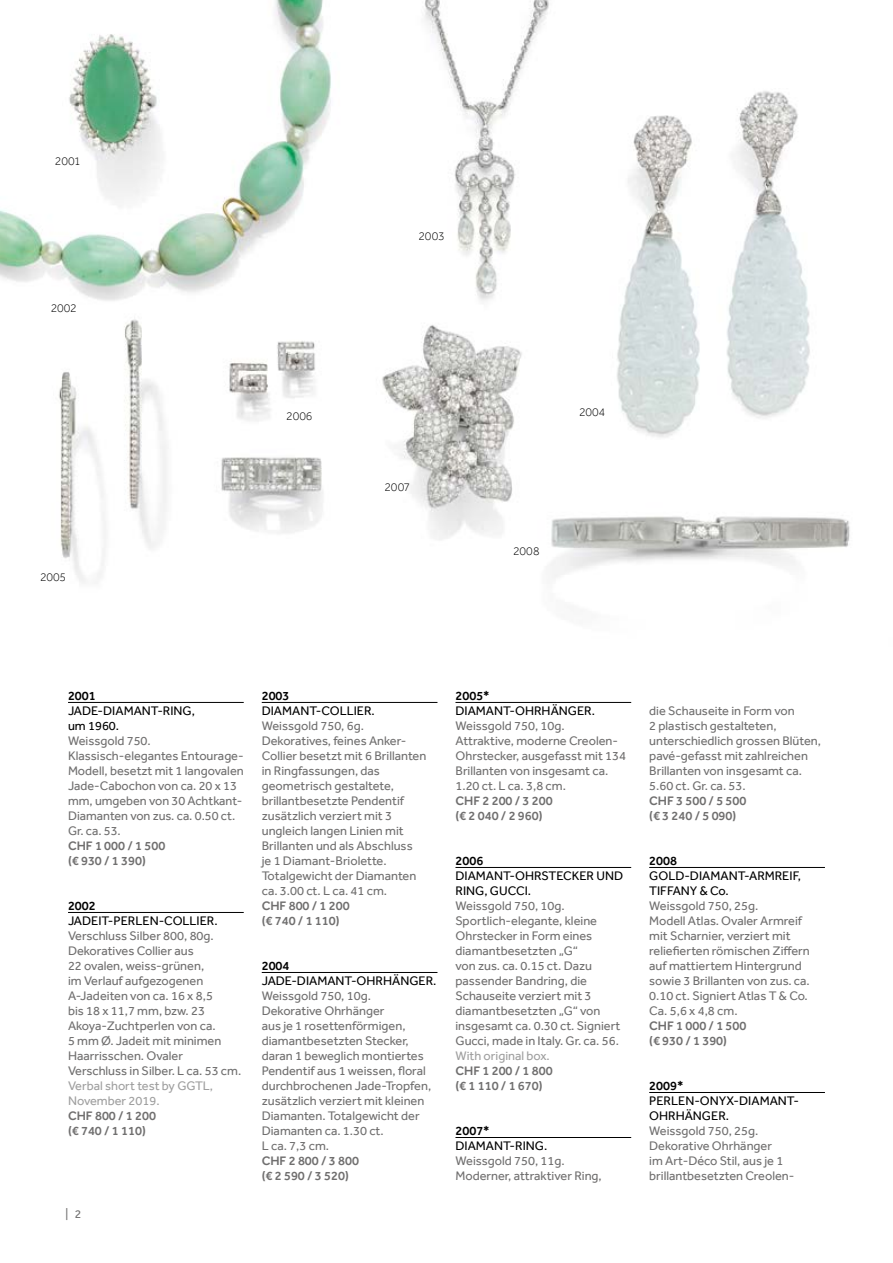
<style>
.page{position:relative;width:893px;height:1263px;background:#fff}
.page>*{position:absolute;margin:0;border:0;box-sizing:border-box;transform-origin:0 0}
.Beschreibung{font:12.75px/15px "Effra";color:#706f6f}
.Titel{font:12.75px/15px "Effra";color:#000}
.Schätzung{font:500 12.75px "Effra";color:#706f6f}
.Schätzung_Euro{font:500 12.75px "Effra";color:#706f6f}
.Footnote{font:12.75px/15px "Effra";color:#9f9f9f}
.Lot{font:500 12.75px "Effra";color:#000}
.t1{font:300 12px "Effra";letter-spacing:.01em;color:#000}
.t2{font:12px "Effra";color:#706f6f}
</style>
<div class="page">
<img style="left:0;top:0;width:850px;height:583px">
<hr style="left:68px;top:702px;width:176px;height:1px;background:#000">
<hr style="left:68px;top:912px;width:176px;height:1px;background:#000">
<hr style="left:262px;top:702px;width:175px;height:1px;background:#000">
<hr style="left:262px;top:972px;width:175px;height:1px;background:#000">
<hr style="left:455px;top:702px;width:176px;height:1px;background:#000">
<hr style="left:455px;top:867px;width:176px;height:1px;background:#000">
<hr style="left:455px;top:1137px;width:176px;height:1px;background:#000">
<hr style="left:649px;top:867px;width:176px;height:1px;background:#000">
<hr style="left:649px;top:1092px;width:176px;height:1px;background:#000">
<p class="t1" style="left:55px;top:154px;width:26px">2001</p>
<p class="t1" style="left:51px;top:301px;width:27px">2002</p>
<p class="t1" style="left:40px;top:569px;width:27px">2005</p>
<p class="t1" style="left:287px;top:409px;width:27px">2006</p>
<p class="t1" style="left:419px;top:229px;width:27px">2003</p>
<p class="t1" style="left:385px;top:479px;width:26px">2007</p>
<p class="t1" style="left:579px;top:404px;width:27px">2004</p>
<p class="t1" style="left:513px;top:544px;width:28px">2008</p>
<p class="Lot" style="left:68px;top:688px;width:29px">2001</p>
<p class="Titel" style="left:68px;top:703px;width:129px">JADE-DIAMANT-RING,</p>
<p class="Titel" style="left:68px;top:718px;width:53px">um 1960.</p>
<p class="Beschreibung" style="left:68px;top:733px;width:84px">Weissgold 750.</p>
<p class="Beschreibung" style="left:68px;top:748px;width:177px">Klassisch-elegantes Entourage-<br>Modell, besetzt mit 1 langovalen<br>Jade-Cabochon von ca. 20 x 13 mm, umgeben von 30 Achtkant-<br>Diamanten von zus. ca. 0.50 ct.<br>Gr. ca. 53.</p>
<p class="Schätzung" style="left:68px;top:838px;width:99px">CHF 1 000 / 1 500</p>
<p class="Schätzung_Euro" style="left:68px;top:853px;width:79px">(€ 930 / 1 390)</p>
<p class="Lot" style="left:68px;top:898px;width:29px">2002</p>
<p class="Titel" style="left:68px;top:913px;width:151px">JADEIT-PERLEN-COLLIER.</p>
<p class="Beschreibung" style="left:68px;top:928px;width:147px">Verschluss Silber 800, 80g.</p>
<p class="Beschreibung" style="left:68px;top:943px;width:175px">Dekoratives Collier aus<br>22 ovalen, weiss-grünen,<br>im Verlauf aufgezogenen<br>A-Jadeiten von ca. 16 x 8,5<br>bis 18 x 11,7 mm, bzw. 23<br>Akoya-Zuchtperlen von ca.<br>5 mm Ø. Jadeit mit minimen<br>Haarrisschen. Ovaler<br>Verschluss in Silber. L ca. 53 cm.</p>
<p class="Footnote" style="left:68px;top:1078px;width:147px">Verbal short test by GGTL,<br>November 2019.</p>
<p class="Schätzung" style="left:68px;top:1108px;width:90px">CHF 800 / 1 200</p>
<p class="Schätzung_Euro" style="left:68px;top:1123px;width:79px">(€ 740 / 1 110)</p>
<p class="t2" style="left:65px;top:1207px;width:17px">| 2</p>
<p class="Lot" style="left:262px;top:688px;width:29px">2003</p>
<p class="Titel" style="left:262px;top:703px;width:115px">DIAMANT-COLLIER.</p>
<p class="Beschreibung" style="left:262px;top:718px;width:104px">Weissgold 750, 6g.</p>
<p class="Beschreibung" style="left:262px;top:733px;width:166px">Dekoratives, feines Anker-<br>Collier besetzt mit 6 Brillanten in Ringfassungen, das geometrisch gestaltete, brillantbesetzte Pendentif zusätzlich verziert mit 3 ungleich langen Linien mit<br>Brillanten und als Abschluss<br>je 1 Diamant-Briolette.<br>Totalgewicht der Diamanten</p>
<p class="Beschreibung" style="left:262px;top:883px;width:127px">ca. 3.00 ct. L ca. 41 cm.</p>
<p class="Schätzung" style="left:262px;top:898px;width:90px">CHF 800 / 1 200</p>
<p class="Schätzung_Euro" style="left:262px;top:913px;width:79px">(€ 740 / 1 110)</p>
<p class="Lot" style="left:262px;top:958px;width:29px">2004</p>
<p class="Titel" style="left:262px;top:973px;width:176px">JADE-DIAMANT-OHRHÄNGER.</p>
<p class="Beschreibung" style="left:262px;top:988px;width:111px">Weissgold 750, 10g.</p>
<p class="Beschreibung" style="left:262px;top:1003px;width:171px">Dekorative Ohrhänger<br>aus je 1 rosettenförmigen, diamantbesetzten Stecker, daran 1 beweglich montiertes<br>Pendentif aus 1 weissen, floral durchbrochenen Jade-Tropfen, zusätzlich verziert mit kleinen<br>Diamanten. Totalgewicht der<br>Diamanten ca. 1.30 ct.</p>
<p class="Beschreibung" style="left:262px;top:1138px;width:69px">L ca. 7,3 cm.</p>
<p class="Schätzung" style="left:262px;top:1153px;width:99px">CHF 2 800 / 3 800</p>
<p class="Schätzung_Euro" style="left:262px;top:1168px;width:89px">(€ 2 590 / 3 520)</p>
<p class="Lot" style="left:455px;top:688px;width:36px">2005*</p>
<p class="Titel" style="left:455px;top:703px;width:141px">DIAMANT-OHRHÄNGER.</p>
<p class="Beschreibung" style="left:455px;top:718px;width:111px">Weissgold 750, 10g.</p>
<p class="Beschreibung" style="left:455px;top:733px;width:172px">Attraktive, moderne Creolen-<br>Ohrstecker, ausgefasst mit 134<br>Brillanten von insgesamt ca.<br>1.20 ct. L ca. 3,8 cm.</p>
<p class="Schätzung" style="left:455px;top:793px;width:99px">CHF 2 200 / 3 200</p>
<p class="Schätzung_Euro" style="left:455px;top:808px;width:89px">(€ 2 040 / 2 960)</p>
<p class="Lot" style="left:455px;top:853px;width:29px">2006</p>
<p class="Titel" style="left:455px;top:868px;width:169px">DIAMANT-OHRSTECKER UND<br>RING, GUCCI.</p>
<p class="Beschreibung" style="left:455px;top:898px;width:111px">Weissgold 750, 10g.</p>
<p class="Beschreibung" style="left:455px;top:913px;width:166px">Sportlich-elegante, kleine<br>Ohrstecker in Form eines diamantbesetzten „G“<br>von zus. ca. 0.15 ct. Dazu passender Bandring, die<br>Schauseite verziert mit 3 diamantbesetzten „G“ von insgesamt ca. 0.30 ct. Signiert<br>Gucci, made in Italy. Gr. ca. 56.</p>
<p class="Footnote" style="left:455px;top:1048px;width:96px">With original box.</p>
<p class="Schätzung" style="left:455px;top:1063px;width:99px">CHF 1 200 / 1 800</p>
<p class="Schätzung_Euro" style="left:455px;top:1078px;width:89px">(€ 1 110 / 1 670)</p>
<p class="Lot" style="left:455px;top:1123px;width:36px">2007*</p>
<p class="Titel" style="left:455px;top:1138px;width:93px">DIAMANT-RING.</p>
<p class="Beschreibung" style="left:455px;top:1153px;width:111px">Weissgold 750, 11g.</p>
<p class="Beschreibung" style="left:455px;top:1168px;width:148px">Moderner, attraktiver Ring,</p>
<p class="Beschreibung" style="left:649px;top:703px;width:173px">die Schauseite in Form von<br>2 plastisch gestalteten, unterschiedlich grossen Blüten, pavé-gefasst mit zahlreichen<br>Brillanten von insgesamt ca.<br>5.60 ct. Gr. ca. 53.</p>
<p class="Schätzung" style="left:649px;top:793px;width:99px">CHF 3 500 / 5 500</p>
<p class="Schätzung_Euro" style="left:649px;top:808px;width:89px">(€ 3 240 / 5 090)</p>
<p class="Lot" style="left:649px;top:853px;width:29px">2008</p>
<p class="Titel" style="left:649px;top:868px;width:153px">GOLD-DIAMANT-ARMREIF,<br>TIFFANY &amp; Co.</p>
<p class="Beschreibung" style="left:649px;top:898px;width:111px">Weissgold 750, 25g.</p>
<p class="Beschreibung" style="left:649px;top:913px;width:162px">Modell Atlas. Ovaler Armreif mit Scharnier, verziert mit reliefierten römischen Ziffern auf mattiertem Hintergrund sowie 3 Brillanten von zus. ca.<br>0.10 ct. Signiert Atlas T &amp; Co.<br>Ca. 5,6 x 4,8 cm.</p>
<p class="Schätzung" style="left:649px;top:1018px;width:99px">CHF 1 000 / 1 500</p>
<p class="Schätzung_Euro" style="left:649px;top:1033px;width:79px">(€ 930 / 1 390)</p>
<p class="Lot" style="left:649px;top:1078px;width:36px">2009*</p>
<p class="Titel" style="left:649px;top:1093px;width:151px">PERLEN-ONYX-DIAMANT-<br>OHRHÄNGER.</p>
<p class="Beschreibung" style="left:649px;top:1123px;width:111px">Weissgold 750, 25g.</p>
<p class="Beschreibung" style="left:649px;top:1138px;width:147px">Dekorative Ohrhänger<br>im Art-Déco Stil, aus je 1 brillantbesetzten Creolen-</p>
</div>
